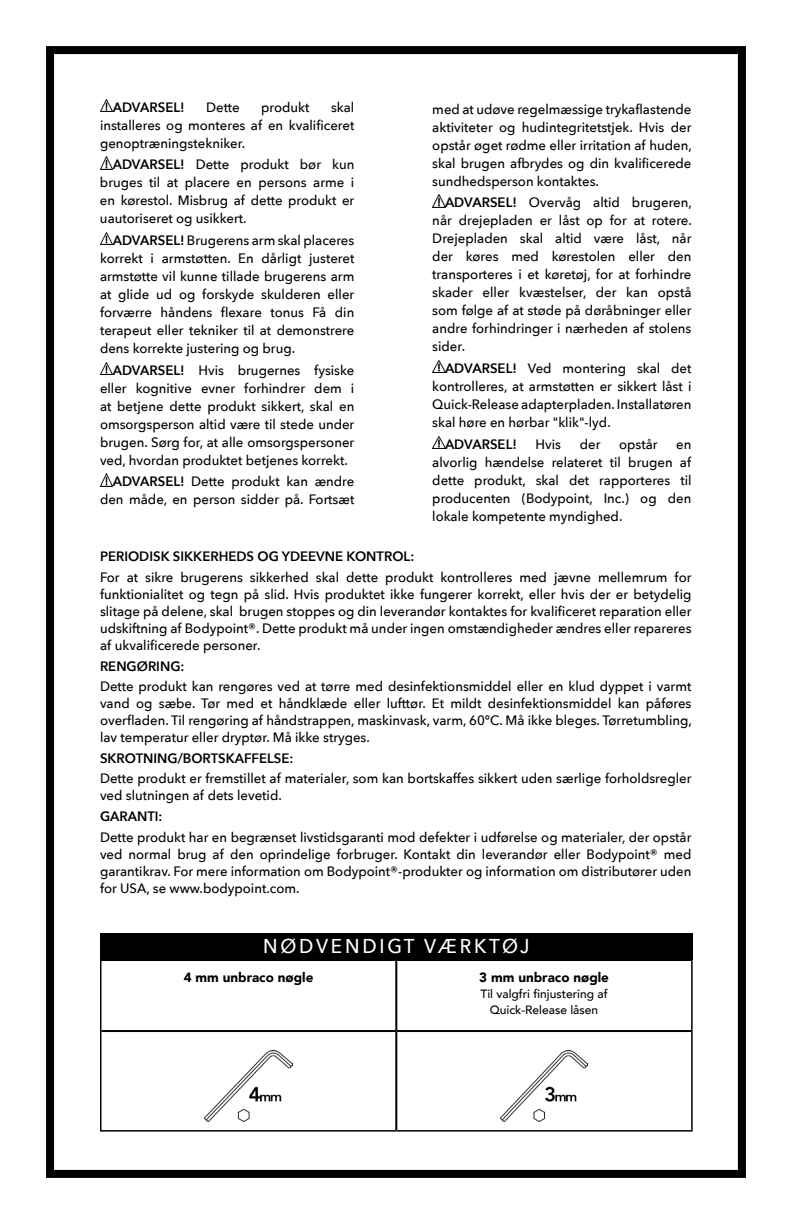
<style>
.page{position:relative;width:792px;height:1224px;background:#fff}
.page>*{position:absolute;margin:0;border:0;box-sizing:border-box;transform-origin:0 0}
.t1{font:500 20px "Avenir Next";letter-spacing:.15em;color:#fff;scale:.94 1}
.t2{font:500 13.6px/18px "Avenir Next";color:#000;text-align:justify}
.t3{font:600 13.6px "Avenir Next";color:#000}
.t4{font:900 13.4px "Avenir";color:#000}
.t5{font:500 12px/16px "Avenir";color:#000;text-align:center}
.s1{font-weight:600}
</style>
<div class="page">
<div style="left:46px;top:46px;width:700px;height:1132px;border:8px solid #000"></div>
<svg style="left:432px;top:195px;width:13px;height:12px"></svg>
<svg style="left:432px;top:361px;width:13px;height:12px"></svg>
<svg style="left:432px;top:436px;width:13px;height:13px"></svg>
<svg style="left:100px;top:99px;width:13px;height:13px"></svg>
<svg style="left:100px;top:157px;width:13px;height:12px"></svg>
<svg style="left:100px;top:233px;width:13px;height:12px"></svg>
<svg style="left:100px;top:362px;width:13px;height:13px"></svg>
<svg style="left:100px;top:474px;width:13px;height:12px"></svg>
<hr style="left:100px;top:960px;width:296px;height:1px;background:#000">
<hr style="left:100px;top:961px;width:2px;height:70px;background:#000">
<hr style="left:396px;top:960px;width:297px;height:1px;background:#000">
<hr style="left:691px;top:961px;width:2px;height:70px;background:#000">
<hr style="left:100px;top:1031px;width:2px;height:99px;background:#000">
<hr style="left:691px;top:1031px;width:2px;height:99px;background:#000">
<hr style="left:100px;top:1130px;width:296px;height:2px;background:#000">
<hr style="left:396px;top:1130px;width:297px;height:2px;background:#000">
<hr style="left:395px;top:961px;width:2px;height:69px;background:#000">
<hr style="left:102px;top:1030px;width:294px;height:2px;background:#000">
<hr style="left:396px;top:1030px;width:295px;height:2px;background:#000">
<hr style="left:395px;top:1032px;width:2px;height:98px;background:#000">
<img style="left:205px;top:1050px;width:87px;height:71px">
<img style="left:501px;top:1050px;width:87px;height:71px">
<div style="left:100px;top:933px;width:593px;height:27px;background:#000"></div>
<p class="t2" style="left:100px;top:98px;width:256px;text-indent:231px">skal installeres og monteres af en kvalificeret genoptræningstekniker.</p>
<p class="t2" style="left:100px;top:155px;width:256px;text-indent:13px"><span class="s1">ADVARSEL!</span> Dette produkt bør kun bruges til at placere en persons arme i en kørestol. Misbrug af dette produkt er uautoriseret og usikkert.</p>
<p class="t2" style="left:100px;top:231px;width:256px;text-indent:13px"><span class="s1">ADVARSEL!</span> Brugerens arm skal placeres korrekt i armstøtten. En dårligt justeret armstøtte vil kunne tillade brugerens arm at glide ud og forskyde skulderen eller forværre håndens flexare tonus Få din terapeut eller tekniker til at demonstrere dens korrekte justering og brug.</p>
<p class="t2" style="left:100px;top:360px;width:256px;text-indent:13px"><span class="s1">ADVARSEL!</span> Hvis brugernes fysiske eller kognitive evner forhindrer dem i at betjene dette produkt sikkert, skal en omsorgsperson altid være til stede under brugen. Sørg for, at alle omsorgspersoner ved, hvordan produktet betjenes korrekt.</p>
<p class="t2" style="left:100px;top:472px;width:256px;text-align:right"><span class="s1">ADVARSEL!</span> Dette produkt kan ændre den måde, en person sidder på. Fortsæt</p>
<p class="t3" style="left:113px;top:95px;width:73px">ADVARSEL!</p>
<p class="t2" style="left:206px;top:98px;width:35px">Dette</p>
<p class="t2" style="left:261px;top:98px;width:50px">produkt</p>
<p class="t2" style="left:432px;top:100px;width:261px">med at udøve regelmæssige trykaflastende aktiviteter og hudintegritetstjek. Hvis der opstår øget rødme eller irritation af huden, skal brugen afbrydes og din kvalificerede sundhedsperson kontaktes.</p>
<p class="t2" style="left:432px;top:193px;width:261px;text-indent:13px"><span class="s1">ADVARSEL!</span> Overvåg altid brugeren, når drejepladen er låst op for at rotere.<br>Drejepladen skal altid være låst, når der køres med kørestolen eller den transporteres i et køretøj, for at forhindre skader eller kvæstelser, der kan opstå som følge af at støde på døråbninger eller andre forhindringer i nærheden af stolens sider.</p>
<p class="t2" style="left:432px;top:359px;width:261px;text-indent:13px"><span class="s1">ADVARSEL!</span> Ved montering skal det kontrolleres, at armstøtten er sikkert låst i Quick-Release adapterpladen. Installatøren skal høre en hørbar "klik"-lyd.</p>
<p class="t3" style="left:445px;top:432px;width:73px">ADVARSEL!</p>
<p class="t2" style="left:536px;top:434px;width:27px">Hvis</p>
<p class="t2" style="left:580px;top:434px;width:22px">der</p>
<p class="t2" style="left:619px;top:434px;width:40px">opstår</p>
<p class="t2" style="left:432px;top:434px;width:261px;text-indent:244px">en alvorlig hændelse relateret til brugen af dette produkt, skal det rapporteres til producenten (Bodypoint, Inc.) og den lokale kompetente myndighed.</p>
<p class="t3" style="left:100px;top:545px;width:316px">PERIODISK SIKKERHEDS OG YDEEVNE KONTROL:</p>
<p class="t2" style="left:100px;top:568px;width:593px;line-height:17px">For at sikre brugerens sikkerhed skal dette produkt kontrolleres med jævne mellemrum for funktionialitet og tegn på slid. Hvis produktet ikke fungerer korrekt, eller hvis der er betydelig slitage på delene, skal brugen stoppes og din leverandør kontaktes for kvalificeret reparation eller udskiftning af Bodypoint®. Dette produkt må under ingen omstændigheder ændres eller repareres af ukvalificerede personer.</p>
<p class="t3" style="left:100px;top:654px;width:86px">RENGØRING:</p>
<p class="t2" style="left:100px;top:678px;width:593px;line-height:17px">Dette produkt kan rengøres ved at tørre med desinfektionsmiddel eller en klud dyppet i varmt vand og sæbe. Tør med et håndklæde eller lufttør. Et mildt desinfektionsmiddel kan påføres overfladen. Til rengøring af håndstrappen, maskinvask, varm, 60°C. Må ikke bleges. Tørretumbling, lav temperatur eller dryptør. Må ikke stryges.</p>
<p class="t3" style="left:100px;top:746px;width:195px">SKROTNING/BORTSKAFFELSE:</p>
<p class="t2" style="left:100px;top:770px;width:593px;line-height:17px">Dette produkt er fremstillet af materialer, som kan bortskaffes sikkert uden særlige forholdsregler ved slutningen af dets levetid.</p>
<p class="t3" style="left:100px;top:805px;width:64px">GARANTI:</p>
<p class="t2" style="left:100px;top:828px;width:593px;line-height:17px">Dette produkt har en begrænset livstidsgaranti mod defekter i udførelse og materialer, der opstår ved normal brug af den oprindelige forbruger. Kontakt din leverandør eller Bodypoint® med garantikrav. For mere information om Bodypoint®-produkter og information om distributører uden for USA, se www.bodypoint.com.</p>
<h1 class="t1" style="left:263px;top:929px;width:285px">NØDVENDIGT VÆRKTØJ</h1>
<p class="t4" style="left:184px;top:966px;width:131px">4 mm unbraco nøgle</p>
<p class="t4" style="left:479px;top:966px;width:131px">3 mm unbraco nøgle</p>
<p class="t5" style="left:480px;top:985px;width:129px">Til valgfri finjustering af<br>Quick-Release låsen</p>
</div>
